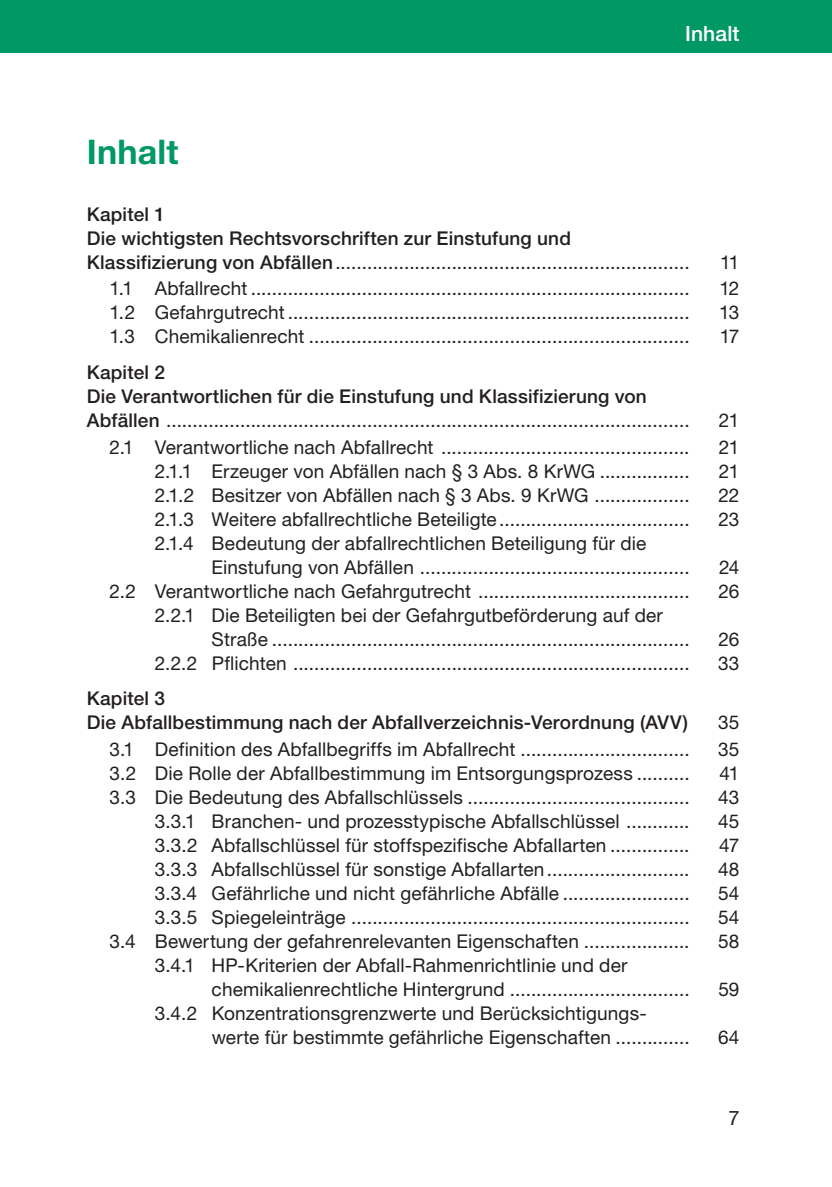
<style>
.page{position:relative;width:832px;height:1187px;background:#fff}
.page>*{position:absolute;margin:0;border:0;box-sizing:border-box;transform-origin:0 0}
.t1{font:700 34px "Helvetica Neue";letter-spacing:.005em;color:#009864}
.t2{font:500 21px "Helvetica Neue";letter-spacing:.005em;color:#fff}
.t3{font:20px "Helvetica Neue";color:#231f20}
.t4{font:19px/24px "Helvetica Neue";letter-spacing:.005em;color:#231f20}
.t5{font:500 19px/24px "Helvetica Neue";letter-spacing:.01em;color:#231f20}
.s1{font-weight:400}
.s2{font-weight:500}
</style>
<div class="page">
<div style="left:0;top:0;width:831px;height:53px;background:#009864"></div>
<h1 class="t1" style="left:87px;top:131px;width:93px">Inhalt</h1>
<p class="t2" style="left:684px;top:21px;width:56px">Inhalt</p>
<p class="t5" style="left:87px;top:202px;width:604px">Kapitel 1<br>Die wichtigsten Rechtsvorschriften zur Einstufung und<br>Klassifizierung von Abfällen<span class="s1">...................................................................</span></p>
<p class="t4" style="left:719px;top:250px;width:21px">11</p>
<p class="t4" style="left:109px;top:276px;width:581px">1.1 Abfallrecht ...................................................................................</p>
<p class="t4" style="left:719px;top:276px;width:22px">12</p>
<p class="t4" style="left:109px;top:300px;width:581px">1.2 Gefahrgutrecht............................................................................</p>
<p class="t4" style="left:718px;top:300px;width:22px">13</p>
<p class="t4" style="left:109px;top:324px;width:581px">1.3 Chemikalienrecht ........................................................................</p>
<p class="t4" style="left:719px;top:324px;width:21px">17</p>
<p class="t4" style="left:87px;top:360px;width:604px"><span class="s2">Kapitel 2<br>Die Verantwortlichen für die Einstufung und Klassifizierung von<br>Abfällen</span> ...................................................................................................</p>
<p class="t4" style="left:718px;top:408px;width:22px">21</p>
<p class="t4" style="left:109px;top:435px;width:581px">2.1 Verantwortliche nach Abfallrecht ...............................................</p>
<p class="t4" style="left:718px;top:435px;width:22px">21</p>
<p class="t4" style="left:155px;top:459px;width:536px">2.1.1 Erzeuger von Abfällen nach § 3 Abs. 8 KrWG .................</p>
<p class="t4" style="left:718px;top:459px;width:22px">21</p>
<p class="t4" style="left:155px;top:483px;width:536px">2.1.2 Besitzer von Abfällen nach § 3 Abs. 9 KrWG ..................</p>
<p class="t4" style="left:717px;top:483px;width:23px">22</p>
<p class="t4" style="left:155px;top:507px;width:536px">2.1.3 Weitere abfallrechtliche Beteiligte....................................</p>
<p class="t4" style="left:718px;top:507px;width:23px">23</p>
<p class="t4" style="left:211px;top:531px;width:479px;text-indent:-57px">2.1.4 Bedeutung der abfallrechtlichen Beteiligung für die<br>Einstufung von Abfällen ...................................................</p>
<p class="t4" style="left:718px;top:555px;width:22px">24</p>
<p class="t4" style="left:109px;top:578px;width:581px">2.2 Verantwortliche nach Gefahrgutrecht ........................................</p>
<p class="t4" style="left:718px;top:578px;width:22px">26</p>
<p class="t4" style="left:211px;top:602px;width:479px;text-indent:-57px">2.2.1 Die Beteiligten bei der Gefahrgutbeförderung auf der<br>Straße ...............................................................................</p>
<p class="t4" style="left:718px;top:626px;width:22px">26</p>
<p class="t4" style="left:155px;top:650px;width:536px">2.2.2 Pflichten ...........................................................................</p>
<p class="t4" style="left:717px;top:650px;width:23px">33</p>
<p class="t5" style="left:87px;top:686px;width:602px">Kapitel 3<br>Die Abfallbestimmung nach der Abfallverzeichnis-Verordnung (AVV)</p>
<p class="t4" style="left:717px;top:710px;width:23px">35</p>
<p class="t4" style="left:109px;top:737px;width:581px">3.1 Definition des Abfallbegriffs im Abfallrecht ................................</p>
<p class="t4" style="left:717px;top:737px;width:23px">35</p>
<p class="t4" style="left:109px;top:761px;width:581px">3.2 Die Rolle der Abfallbestimmung im Entsorgungsprozess ..........</p>
<p class="t4" style="left:719px;top:761px;width:21px">41</p>
<p class="t4" style="left:109px;top:785px;width:581px">3.3 Die Bedeutung des Abfallschlüssels ..........................................</p>
<p class="t4" style="left:717px;top:785px;width:23px">43</p>
<p class="t4" style="left:155px;top:809px;width:536px">3.3.1 Branchen- und prozesstypische Abfallschlüssel ............</p>
<p class="t4" style="left:717px;top:809px;width:23px">45</p>
<p class="t4" style="left:155px;top:833px;width:536px">3.3.2 Abfallschlüssel für stoffspezifische Abfallarten ...............</p>
<p class="t4" style="left:718px;top:833px;width:22px">47</p>
<p class="t4" style="left:155px;top:857px;width:536px">3.3.3 Abfallschlüssel für sonstige Abfallarten...........................</p>
<p class="t4" style="left:717px;top:857px;width:23px">48</p>
<p class="t4" style="left:155px;top:881px;width:536px">3.3.4 Gefährliche und nicht gefährliche Abfälle ........................</p>
<p class="t4" style="left:717px;top:881px;width:23px">54</p>
<p class="t4" style="left:155px;top:905px;width:536px">3.3.5 Spiegeleinträge ................................................................</p>
<p class="t4" style="left:717px;top:905px;width:23px">54</p>
<p class="t4" style="left:109px;top:929px;width:581px">3.4 Bewertung der gefahrenrelevanten Eigenschaften ....................</p>
<p class="t4" style="left:717px;top:929px;width:23px">58</p>
<p class="t4" style="left:211px;top:953px;width:479px;text-indent:-57px">3.4.1 HP-Kriterien der Abfall-Rahmenrichtlinie und der chemikalienrechtliche Hintergrund ..................................</p>
<p class="t4" style="left:718px;top:977px;width:23px">59</p>
<p class="t4" style="left:211px;top:1001px;width:479px;text-indent:-57px">3.4.2 Konzentrationsgrenzwerte und Berücksichtigungs&shy;werte für bestimmte gefährliche Eigenschaften ..............</p>
<p class="t4" style="left:717px;top:1025px;width:23px">64</p>
<p class="t3" style="left:728px;top:1105px;width:13px">7</p>
</div>
